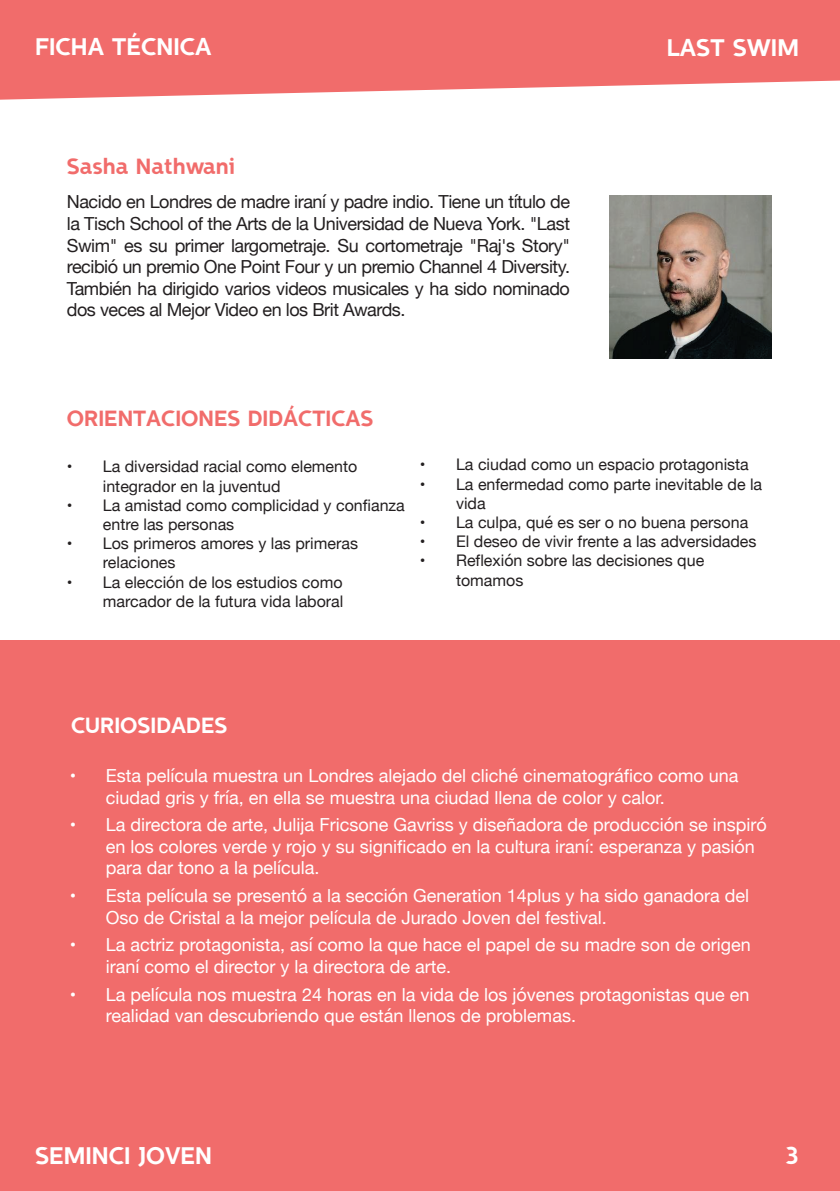
<style>
.page{position:relative;width:840px;height:1191px;background:#fff}
.page>*{position:absolute;margin:0;border:0;box-sizing:border-box;transform-origin:0 0}
.t1{font:24px "SEMINCISANS Regular";color:#fff}
.t2{font:22px "SEMINCISANS Regular";color:#f16c6b}
.t3{font:22px "SEMINCISANS Regular";color:#fff}
.t4{font:18px/21.6px "Helvetica Neue";color:#fff}
.t5{font:18px/21.6px "Helvetica Neue";letter-spacing:-.025em;color:#231f20;text-align:justify}
.t6{font:16px/19.2px "Helvetica Neue";color:#231f20}
</style>
<div class="page">
<div style="left:0;top:641px;width:839px;height:550px;background:#f16c6b"></div>
<svg style="left:0;top:0;width:839px;height:100px;background:#f27a79"></svg>
<img style="left:609px;top:195px;width:162px;height:163px">
<h1 class="t1" style="left:35px;top:32px;width:178px">FICHA TÉCNICA</h1>
<h1 class="t1" style="left:666px;top:33px;width:133px">LAST SWIM</h1>
<p class="t2" style="left:67px;top:153px;width:170px">Sasha Nathwani</p>
<p class="t5" style="left:67px;top:192px;width:504px">Nacido en Londres de madre iraní y padre indio. Tiene un título de la Tisch School of the Arts de la Universidad de Nueva York. "Last Swim" es su primer largometraje. Su cortometraje "Raj's Story" recibió un premio One Point Four y un premio Channel 4 Diversity.<br>También ha dirigido varios videos musicales y ha sido nominado dos veces al Mejor Video en los Brit Awards.</p>
<p class="t2" style="left:67px;top:405px;width:308px">ORIENTACIONES DIDÁCTICAS</p>
<p class="t6" style="left:103px;top:458px;width:256px;text-indent:-36px">• La diversidad racial como elemento integrador en la juventud</p>
<p class="t6" style="left:103px;top:496px;width:303px;text-indent:-36px">• La amistad como complicidad y confianza entre las personas</p>
<p class="t6" style="left:103px;top:535px;width:256px;text-indent:-36px">• Los primeros amores y las primeras relaciones</p>
<p class="t6" style="left:67px;top:573px;width:278px;text-align:right">• La elección de los estudios como marcador de la futura vida laboral</p>
<p class="t6" style="left:420px;top:456px;width:330px">• La ciudad como un espacio protagonista</p>
<p class="t6" style="left:456px;top:475px;width:307px;text-indent:-36px">• La enfermedad como parte inevitable de la vida</p>
<p class="t6" style="left:420px;top:513px;width:329px">• La culpa, qué es ser o no buena persona</p>
<p class="t6" style="left:420px;top:533px;width:338px">• El deseo de vivir frente a las adversidades</p>
<p class="t6" style="left:456px;top:552px;width:250px;text-indent:-36px">• Reflexión sobre las decisiones que tomamos</p>
<p class="t3" style="left:71px;top:712px;width:158px">CURIOSIDADES</p>
<p class="t4" style="left:106px;top:766px;width:634px;text-indent:-36px">• Esta película muestra un Londres alejado del cliché cinematográfico como una ciudad gris y fría, en ella se muestra una ciudad llena de color y calor.</p>
<p class="t4" style="left:106px;top:815px;width:662px;text-indent:-36px">• La directora de arte, Julija Fricsone Gavriss y diseñadora de producción se inspiró en los colores verde y rojo y su significado en la cultura iraní: esperanza y pasión para dar tono a la película.</p>
<p class="t4" style="left:106px;top:886px;width:644px;text-indent:-36px">• Esta película se presentó a la sección Generation 14plus y ha sido ganadora del<br>Oso de Cristal a la mejor película de Jurado Joven del festival.</p>
<p class="t4" style="left:106px;top:935px;width:646px;text-indent:-36px">• La actriz protagonista, así como la que hace el papel de su madre son de origen iraní como el director y la directora de arte.</p>
<p class="t4" style="left:106px;top:984px;width:645px;text-indent:-36px">• La película nos muestra 24 horas en la vida de los jóvenes protagonistas que en realidad van descubriendo que están llenos de problemas.</p>
<h1 class="t1" style="left:35px;top:1141px;width:178px">SEMINCI JOVEN</h1>
<h1 class="t1" style="left:784px;top:1141px;width:15px">3</h1>
</div>
